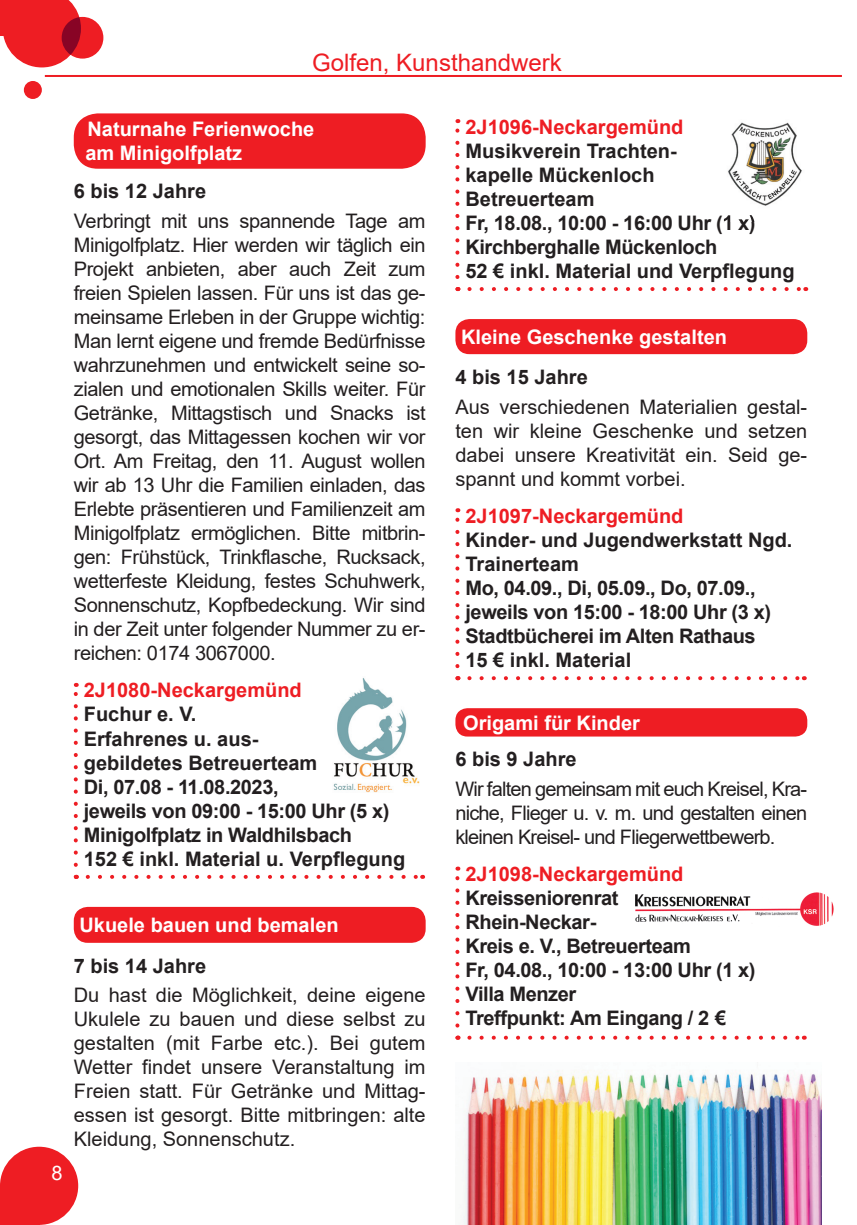
<style>
.page{position:relative;width:857px;height:1225px;background:#fff}
.page>*{position:absolute;margin:0;border:0;box-sizing:border-box;transform-origin:0 0}
.t1{font:24px "Arial";color:#ee1d23}
.t2{font:20px/24px "Arial";letter-spacing:-.01em;color:#231f20;text-align:justify}
.t3{font:700 20px/24px "Arial";color:#231f20}
.t4{font:700 20px/24px "Arial";letter-spacing:-.02em;color:#231f20}
.t5{font:700 20px/24px "Arial";color:#fff}
.t6{font:700 20px "Arial";color:#ee1d23}
.t7{font:20px "Arial";color:#fff}
</style>
<div class="page">
<div style="left:0;top:1146px;width:78px;height:78px;background:#ee1d23;border-radius:50%"></div>
<div style="left:0;top:1185px;width:39px;height:40px;background:#ee1d23"></div>
<div style="left:62px;top:17px;width:41px;height:42px;background:#ee1d23;border-radius:50%"></div>
<svg style="left:3px;top:0;width:78px;height:67px;background:#e5373f"></svg>
<div style="left:24px;top:81px;width:18px;height:18px;background:#ee1d23;border-radius:50%"></div>
<div style="left:0;top:0;width:17px;height:36px;background:#ee1d23"></div>
<div style="left:74px;top:113px;width:351px;height:56px;background:#ee1d23;border-radius:24px"></div>
<svg style="left:74px;top:865px;width:4px;height:12px"></svg>
<svg style="left:77px;top:875px;width:345px;height:4px"></svg>
<svg style="left:74px;top:683px;width:4px;height:182px"></svg>
<svg style="left:88px;top:875px;width:328px;height:4px"></svg>
<div style="left:74px;top:907px;width:351px;height:35px;background:#ee1d23;border-radius:14px"></div>
<svg style="left:458px;top:287px;width:346px;height:4px"></svg>
<svg style="left:455px;top:119px;width:4px;height:158px"></svg>
<svg style="left:469px;top:287px;width:329px;height:4px"></svg>
<div style="left:455px;top:319px;width:351px;height:35px;background:#ee1d23;border-radius:14px"></div>
<svg style="left:455px;top:666px;width:4px;height:12px"></svg>
<svg style="left:458px;top:676px;width:345px;height:4px"></svg>
<svg style="left:455px;top:508px;width:4px;height:158px"></svg>
<svg style="left:469px;top:676px;width:328px;height:4px"></svg>
<div style="left:455px;top:708px;width:351px;height:28px;background:#ee1d23;border-radius:12px"></div>
<svg style="left:455px;top:1025px;width:4px;height:12px"></svg>
<svg style="left:458px;top:1035px;width:345px;height:4px"></svg>
<svg style="left:455px;top:866px;width:4px;height:159px"></svg>
<svg style="left:469px;top:1035px;width:328px;height:4px"></svg>
<hr style="left:45px;top:75px;width:796px;height:2px;background:#ee1d23">
<img style="left:464px;top:1070px;width:357px;height:155px">
<img style="left:635px;top:892px;width:199px;height:34px">
<img style="left:728px;top:122px;width:74px;height:100px">
<img style="left:723px;top:215px;width:31px;height:7px">
<img style="left:333px;top:678px;width:87px;height:114px">
<p class="t1" style="left:312px;top:46px;width:251px">Golfen, Kunsthandwerk</p>
<p class="t5" style="left:85px;top:118px;width:230px">Naturnahe Ferienwoche am Minigolfplatz</p>
<p class="t3" style="left:74px;top:180px;width:134px">6 bis 12 Jahre</p>
<p class="t2" style="left:74px;top:209px;width:353px">Verbringt mit uns spannende Tage am Minigolfplatz. Hier werden wir täglich ein Projekt anbieten, aber auch Zeit zum freien Spielen lassen. Für uns ist das ge&shy;meinsame Erleben in der Gruppe wichtig:<br>Man lernt eigene und fremde Bedürfnisse wahrzunehmen und entwickelt seine so&shy;zialen und emotionalen Skills weiter. Für Getränke, Mittagstisch und Snacks ist gesorgt, das Mittagessen kochen wir vor Ort. Am Freitag, den 11. August wollen wir ab 13 Uhr die Familien einladen, das Erlebte präsentieren und Familienzeit am Minigolfplatz ermöglichen. Bitte mitbrin&shy;gen: Frühstück, Trinkflasche, Rucksack, wetterfeste Kleidung, festes Schuhwerk, Sonnenschutz, Kopfbedeckung. Wir sind in der Zeit unter folgender Nummer zu er&shy;reichen: 0174 3067000.</p>
<p class="t6" style="left:84px;top:676px;width:219px">2J1080-Neckargemünd</p>
<p class="t3" style="left:84px;top:702px;width:323px">Fuchur e. V.<br>Erfahrenes u. aus-<br>gebildetes Betreuerteam<br>Di, 07.08 - 11.08.2023,<br>jeweils von 09:00 - 15:00 Uhr (5 x)<br>Minigolfplatz in Waldhilsbach<br>152 € inkl. Material u. Verpflegung</p>
<p class="t7" style="left:51px;top:1159px;width:13px">8</p>
<p class="t5" style="left:79px;top:913px;width:260px">Ukuele bauen und bemalen</p>
<p class="t3" style="left:74px;top:953px;width:134px">7 bis 14 Jahre</p>
<p class="t2" style="left:74px;top:983px;width:353px">Du hast die Möglichkeit, deine eigene Ukulele zu bauen und diese selbst zu gestalten (mit Farbe etc.). Bei gutem Wetter findet unsere Veranstaltung im Freien statt. Für Getränke und Mittag&shy;essen ist gesorgt. Bitte mitbringen: alte Kleidung, Sonnenschutz.</p>
<p class="t6" style="left:465px;top:112px;width:219px">2J1096-Neckargemünd</p>
<p class="t3" style="left:465px;top:139px;width:330px">Musikverein Trachten-<br>kapelle Mückenloch<br>Betreuerteam<br>Fr, 18.08., 10:00 - 16:00 Uhr (1 x)<br>Kirchberghalle Mückenloch<br>52 € inkl. Material und Verpflegung</p>
<p class="t5" style="left:461px;top:325px;width:267px">Kleine Geschenke gestalten</p>
<p class="t3" style="left:455px;top:365px;width:134px">4 bis 15 Jahre</p>
<p class="t2" style="left:455px;top:394px;width:353px">Aus verschiedenen Materialien gestal&shy;ten wir kleine Geschenke und setzen dabei unsere Kreativität ein. Seid ge&shy;spannt und kommt vorbei.</p>
<p class="t6" style="left:465px;top:501px;width:219px">2J1097-Neckargemünd</p>
<p class="t4" style="left:465px;top:528px;width:328px">Kinder- und Jugendwerkstatt Ngd.<br>Trainerteam<br>Mo, 04.09., Di, 05.09., Do, 07.09., jeweils von 15:00 - 18:00 Uhr (3 x)<br>Stadtbücherei im Alten Rathaus<br>15 € inkl. Material</p>
<p class="t5" style="left:463px;top:711px;width:178px">Origami für Kinder</p>
<p class="t3" style="left:455px;top:747px;width:123px">6 bis 9 Jahre</p>
<p class="t2" style="left:455px;top:776px;width:353px">Wir falten gemeinsam mit euch Kreisel, Kra&shy;niche, Flieger u. v. m. und gestalten einen kleinen Kreisel- und Fliegerwettbewerb.</p>
<p class="t6" style="left:465px;top:860px;width:219px">2J1098-Neckargemünd</p>
<p class="t4" style="left:465px;top:886px;width:291px">Kreisseniorenrat<br>Rhein-Neckar-<br>Kreis e. V., Betreuerteam<br>Fr, 04.08., 10:00 - 13:00 Uhr (1 x)<br>Villa Menzer<br>Treffpunkt: Am Eingang / 2 €</p>
</div>
